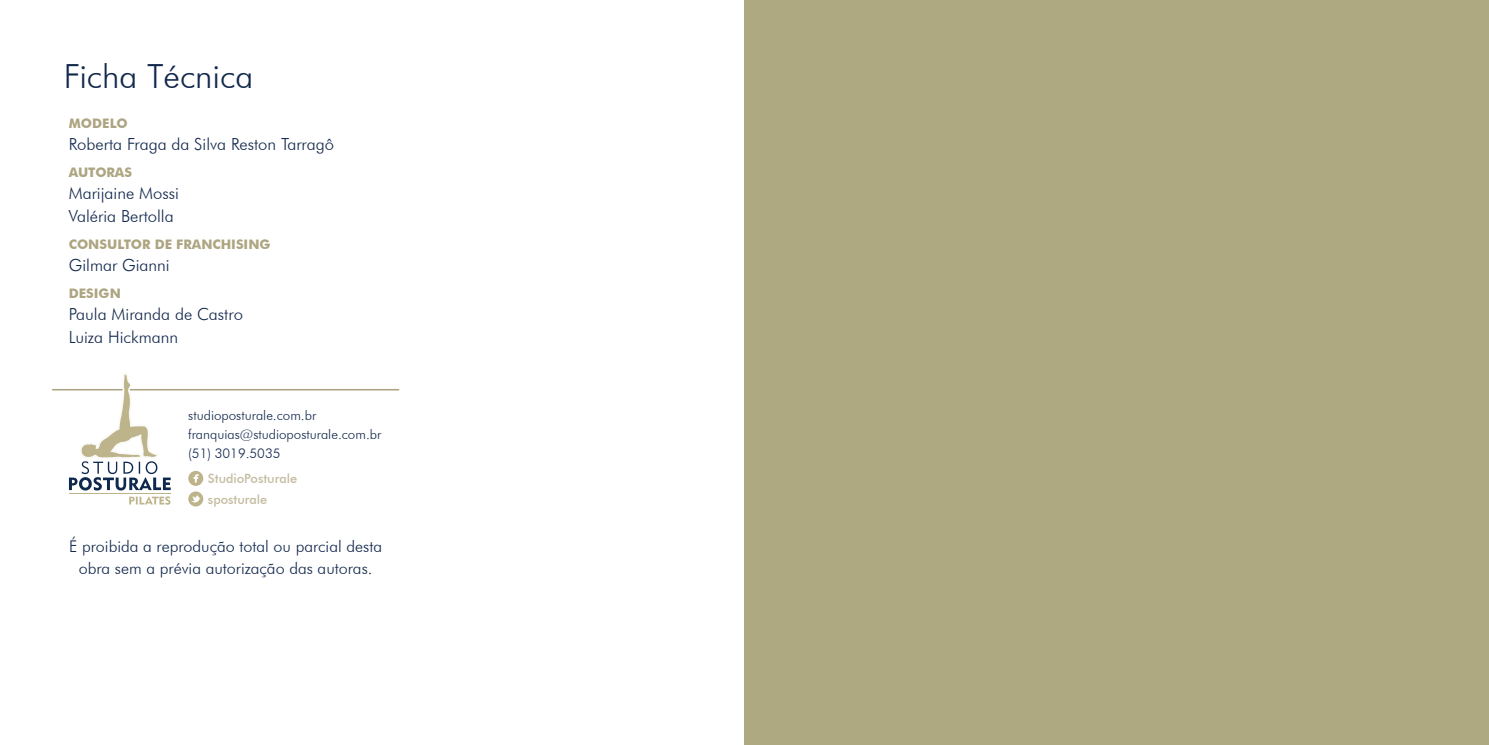
<style>
.page{position:relative;width:1489px;height:745px;background:#fff}
.page>*{position:absolute;margin:0;border:0;box-sizing:border-box;transform-origin:0 0}
.t1{font:300 33.25px "Futura BT";color:#12284c}
.t2{font:300 16.62px/22.8px "Futura BT";color:#12284c}
.t3{font:300 16.1px/22.1px "Futura BT";color:#12284c;text-align:center}
.t4{font:300 13.3px/18.7px "Futura BT";color:#12284c}
.t5{font:700 13.12px "Futura BT";color:#ada581}
.t6{font:500 12.78px/20.5px "Futura BT";letter-spacing:-.005em;color:#c4bba0}
</style>
<div class="page">
<hr style="left:52px;top:388px;width:347px;height:2px;background:#ada581">
<svg style="left:188px;top:471px;width:15px;height:14px"></svg>
<svg style="left:188px;top:491px;width:15px;height:15px"></svg>
<svg style="left:129px;top:496px;width:41px;height:8px"></svg>
<hr style="left:69px;top:493px;width:102px;height:1px;background:#beb48b">
<svg style="left:69px;top:374px;width:102px;height:116px"></svg>
<div style="left:744px;top:0;width:744px;height:744px;background:#aea981"></div>
<h1 class="t1" style="left:64px;top:56px;width:191px">Ficha Técnica</h1>
<p class="t5" style="left:69px;top:115px;width:60px">MODELO</p>
<p class="t2" style="left:69px;top:133px;width:267px">Roberta Fraga da Silva Reston Tarragô</p>
<p class="t5" style="left:69px;top:164px;width:65px">AUTORAS</p>
<p class="t2" style="left:69px;top:182px;width:112px">Marijaine Mossi<br>Valéria Bertolla</p>
<p class="t5" style="left:69px;top:236px;width:41px">CONSULTOR</p>
<p class="t5" style="left:155px;top:236px;width:117px">DE FRANCHISING</p>
<p class="t2" style="left:69px;top:254px;width:102px">Gilmar Gianni</p>
<p class="t5" style="left:69px;top:285px;width:51px">DESIGN</p>
<p class="t2" style="left:69px;top:303px;width:176px">Paula Miranda de Castro<br>Luiza Hickmann</p>
<p class="t4" style="left:188px;top:406px;width:194px">studioposturale.com.br franquias@studioposturale.com.br (51) 3019.5035</p>
<p class="t6" style="left:208px;top:468px;width:91px">StudioPosturale sposturale</p>
<p class="t3" style="left:69px;top:535px;width:314px">É proibida a reprodução total ou parcial desta obra sem a prévia autorização das autoras.</p>
</div>
